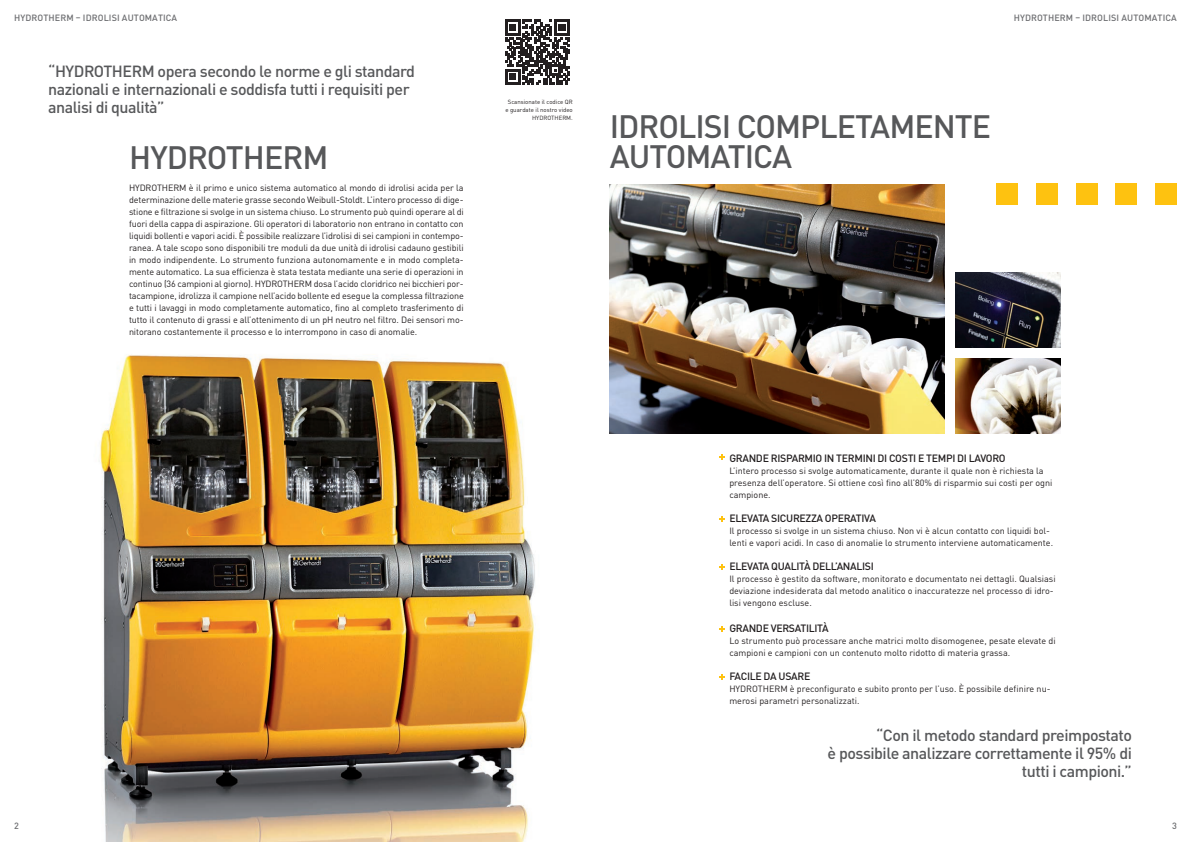
<style>
.page{position:relative;width:1191px;height:842px;background:#fff}
.page>*{position:absolute;margin:0;border:0;box-sizing:border-box;transform-origin:0 0}
.Headline_normal{font:500 32px/30px "DINOT";letter-spacing:-.03em;color:#57585a}
.Hervorgehoben{font:500 16px/18px "DINOT";letter-spacing:-.03em;color:#57585a}
.Headline_klein_EN{font:500 10.5px "DINOT";letter-spacing:-.03em;color:#231f20}
.Fließtext{font:9px/12px "DINOT";color:#231f20}
.Headline_klein_EN-2{font:9px/12px "DINOT";color:#231f20}
.t1{font:500 9px "DINOT";letter-spacing:.01em;color:#6c6d70}
.t2{font:6px/8px "DINOT";color:#231f20;text-align:right}
</style>
<div class="page">
<img style="left:99px;top:355px;width:436px;height:487px">
<img style="left:609px;top:184px;width:335px;height:250px">
<img style="left:955px;top:272px;width:105px;height:75px">
<img style="left:955px;top:359px;width:105px;height:75px">
<div style="left:996px;top:184px;width:22px;height:21px;background:#fec210"></div>
<div style="left:1036px;top:184px;width:21px;height:21px;background:#fec210"></div>
<div style="left:1076px;top:184px;width:21px;height:21px;background:#fec210"></div>
<div style="left:1115px;top:184px;width:22px;height:21px;background:#fec210"></div>
<div style="left:1155px;top:184px;width:21px;height:21px;background:#fec210"></div>
<svg style="left:719px;top:455px;width:5px;height:5px"></svg>
<svg style="left:719px;top:517px;width:5px;height:5px"></svg>
<svg style="left:719px;top:565px;width:5px;height:5px"></svg>
<svg style="left:719px;top:627px;width:5px;height:5px"></svg>
<svg style="left:719px;top:675px;width:5px;height:5px"></svg>
<svg style="left:505px;top:20px;width:65px;height:65px"></svg>
<p class="t1" style="left:14px;top:12px;width:164px">HYDROTHERM – IDROLISI AUTOMATICA</p>
<p class="t1" style="left:1013px;top:12px;width:164px">HYDROTHERM – IDROLISI AUTOMATICA</p>
<p class="Hervorgehoben" style="left:48px;top:62px;width:368px">“HYDROTHERM opera secondo le norme e gli standard nazionali e internazionali e soddisfa tutti i requisiti per analisi di qualità”</p>
<p class="Headline_normal" style="left:129px;top:142px;width:201px">HYDROTHERM</p>
<p class="Fließtext" style="left:129px;top:182px;width:336px;text-align:justify">HYDROTHERM è il primo e unico sistema automatico al mondo di idrolisi acida per la determinazione delle materie grasse secondo Weibull-Stoldt. L’intero processo di dige&shy;stione e filtrazione si svolge in un sistema chiuso. Lo strumento può quindi operare al di fuori della cappa di aspirazione. Gli operatori di laboratorio non entrano in contatto con liquidi bollenti e vapori acidi. È possibile realizzare l’idrolisi di sei campioni in contempo&shy;ranea. A tale scopo sono disponibili tre moduli da due unità di idrolisi cadauno gestibili in modo indipendente. Lo strumento funziona autonomamente e in modo completa&shy;mente automatico. La sua efficienza è stata testata mediante una serie di operazioni in continuo (36 campioni al giorno). HYDROTHERM dosa l’acido cloridrico nei bicchieri por&shy;tacampione, idrolizza il campione nell’acido bollente ed esegue la complessa filtrazione e tutti i lavaggi in modo completamente automatico, fino al completo trasferimento di tutto il contenuto di grassi e all’ottenimento di un pH neutro nel filtro. Dei sensori mo&shy;nitorano costantemente il processo e lo interrompono in caso di anomalie.</p>
<p class="t2" style="left:505px;top:98px;width:69px">Scansionate il codice QR e guardate il nostro video<br>HYDROTHERM.</p>
<p class="Headline_normal" style="left:610px;top:111px;width:383px">IDROLISI COMPLETAMENTE<br>AUTOMATICA</p>
<p class="Headline_klein_EN" style="left:729px;top:451px;width:278px">GRANDE RISPARMIO IN TERMINI DI COSTI E TEMPI DI LAVORO</p>
<p class="Fließtext" style="left:729px;top:464px;width:324px">L’intero processo si svolge automaticamente, durante il quale non è richiesta la presenza dell’operatore. Si ottiene così fino all’80% di risparmio sui costi per ogni campione.</p>
<p class="Headline_klein_EN" style="left:729px;top:511px;width:148px">ELEVATA SICUREZZA OPERATIVA</p>
<p class="Fließtext" style="left:729px;top:524px;width:325px">Il processo si svolge in un sistema chiuso. Non vi è alcun contatto con liquidi bol&shy;lenti e vapori acidi. In caso di anomalie lo strumento interviene automaticamente.</p>
<p class="Headline_klein_EN" style="left:729px;top:559px;width:146px">ELEVATA QUALITÀ DELL’ANALISI</p>
<p class="Headline_klein_EN-2" style="left:729px;top:572px;width:328px">Il processo è gestito da software, monitorato e documentato nei dettagli. Qualsiasi deviazione indesiderata dal metodo analitico o inaccuratezze nel processo di idro&shy;lisi vengono escluse.</p>
<p class="Headline_klein_EN" style="left:729px;top:621px;width:101px">GRANDE VERSATILITÀ</p>
<p class="Fließtext" style="left:729px;top:634px;width:328px">Lo strumento può processare anche matrici molto disomogenee, pesate elevate di campioni e campioni con un contenuto molto ridotto di materia grassa.</p>
<p class="Headline_klein_EN" style="left:729px;top:669px;width:82px">FACILE DA USARE</p>
<p class="Fließtext" style="left:729px;top:682px;width:323px">HYDROTHERM è preconfigurato e subito pronto per l’uso. È possibile definire nu&shy;merosi parametri personalizzati.</p>
<p class="Hervorgehoben" style="left:827px;top:725px;width:306px;text-align:right">“Con il metodo standard preimpostato<br>è possibile analizzare correttamente il 95% di tutti i campioni.”</p>
<p class="t1" style="left:14px;top:820px;width:6px">2</p>
<p class="t1" style="left:1172px;top:820px;width:6px">3</p>
</div>
